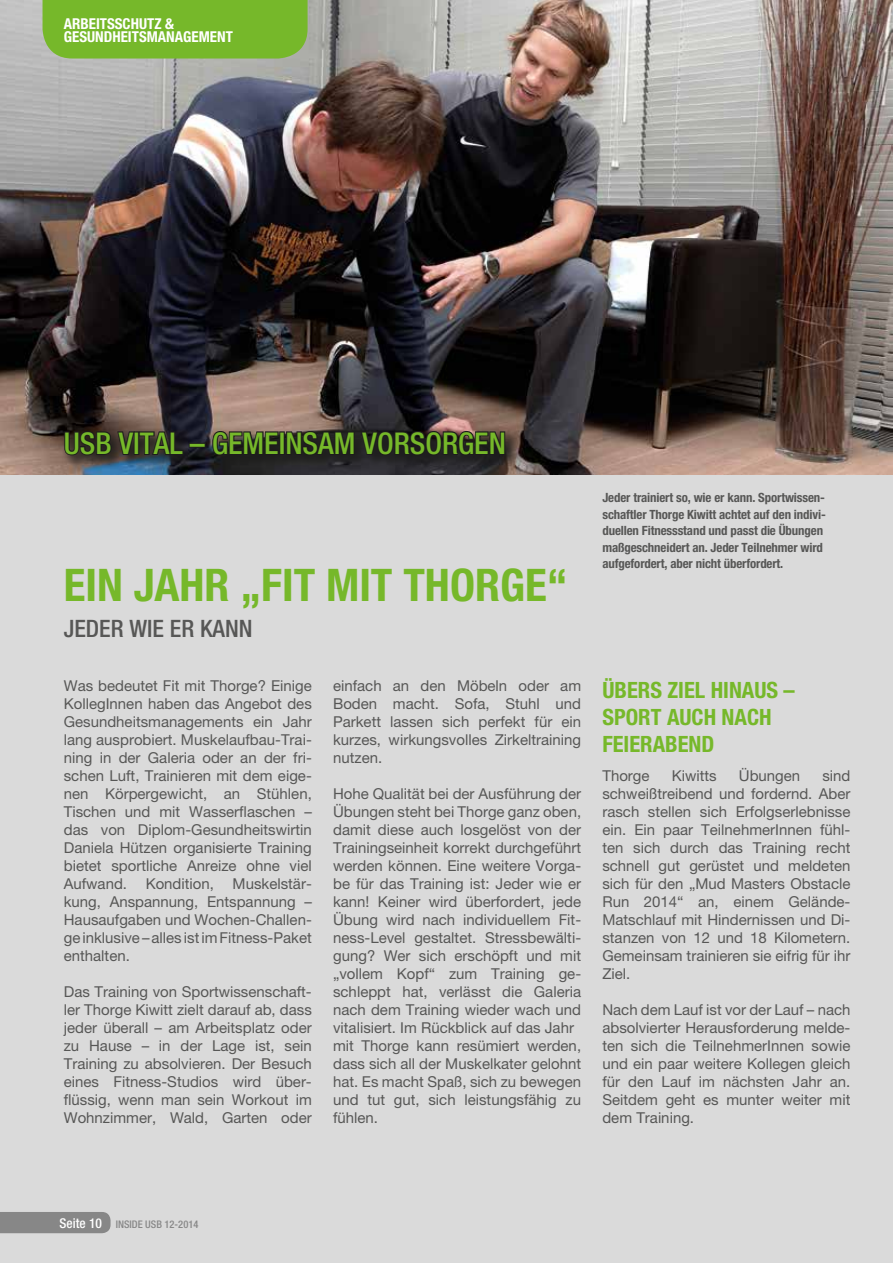
<style>
.page{position:relative;width:893px;height:1263px;background:#dadada}
.page>*{position:absolute;margin:0;border:0;box-sizing:border-box;transform-origin:0 0}
.t1{font:700 condensed 45px "Helvetica Neue";color:#76b82a}
.t2{font:500 condensed 30px "Helvetica Neue";color:#76b82a}
.t3{font:500 condensed 24px "Helvetica Neue";color:#575756}
.t4{font:700 condensed 22.5px/27px "Helvetica Neue";color:#76b82a}
.t5{font:15px/18px "Helvetica Neue";color:#575756;text-align:justify}
.t6{font:700 condensed 15px/13.5px "Helvetica Neue";color:#fff}
.t7{font:700 condensed 12.75px/16.5px "Helvetica Neue";color:#575756}
.t8{font:500 condensed 10.5px "Helvetica Neue";color:#878787}
.s1{font-size:13.5px;color:#fff}
</style>
<div class="page">
<img style="left:0;top:0;width:893px;height:475px">
<div style="left:43px;top:0;width:265px;height:59px;background:#76b82a"></div>
<div style="left:0;top:1212px;width:111px;height:21px;background:#878787"></div>
<svg style="left:62px;top:429px;width:457px;height:40px;background:#383134"></svg>
<svg style="left:63px;top:417px;width:122px;height:53px;background:#373638"></svg>
<div style="left:189px;top:443px;width:17px;height:5px;border:2px solid #1d1d1b"></div>
<svg style="left:211px;top:417px;width:295px;height:53px;background:#3b3432"></svg>
<p class="t6" style="left:64px;top:16px;width:171px">Arbeitsschutz &amp; gesundheitsmanagement</p>
<h2 class="t2" style="left:64px;top:425px;width:165px">USB VITAL – GEMEINSAM</h2>
<h2 class="t2" style="left:363px;top:425px;width:112px">VORSORGEN</h2>
<h1 class="t1" style="left:64px;top:557px;width:505px">ein Jahr „fit mit thorge“</h1>
<h3 class="t3" style="left:64px;top:614px;width:190px">JEDER WIE ER KANN</h3>
<p class="t5" style="left:64px;top:676px;width:250px">Was bedeutet Fit mit Thorge? Einige KollegInnen haben das Angebot des Gesundheitsmanagements ein Jahr lang ausprobiert. Muskelaufbau-Trai&shy;ning in der Galeria oder an der fri&shy;schen Luft, Trainieren mit dem eige&shy;nen Körpergewicht, an Stühlen, Tischen und mit Wasserflaschen – das von Diplom-Gesundheitswirtin Daniela Hützen organisierte Training bietet sportliche Anreize ohne viel Aufwand. Kondition, Muskelstär&shy;kung, Anspannung, Entspannung – Hausaufgaben und Wochen-Challen&shy;ge inklusive – alles ist im Fitness-Paket enthalten.</p>
<p class="t5" style="left:64px;top:982px;width:250px">Das Training von Sportwissenschaft&shy;ler Thorge Kiwitt zielt darauf ab, dass jeder überall – am Arbeitsplatz oder zu Hause – in der Lage ist, sein Training zu absolvieren. Der Besuch eines Fitness-Studios wird über&shy;flüssig, wenn man sein Workout im Wohnzimmer, Wald, Garten oder</p>
<p class="t5" style="left:333px;top:676px;width:250px">einfach an den Möbeln oder am Boden macht. Sofa, Stuhl und Parkett lassen sich perfekt für ein kurzes, wirkungsvolles Zirkeltraining nutzen.</p>
<p class="t5" style="left:333px;top:784px;width:250px;text-align:left">Hohe Qualität bei der Ausführung der Übungen steht bei Thorge ganz oben, damit diese auch losgelöst von der Trainingseinheit korrekt durchgeführt werden können. Eine weitere Vorga&shy;be für das Training ist: Jeder wie er kann! Keiner wird überfordert, jede Übung wird nach individuellem Fit&shy;ness-Level gestaltet. Stressbewälti&shy;gung? Wer sich erschöpft und mit „vollem Kopf“ zum Training ge&shy;schleppt hat, verlässt die Galeria nach dem Training wieder wach und vitalisiert. Im Rückblick auf das Jahr mit Thorge kann resümiert werden, dass sich all der Muskelkater gelohnt hat. Es macht Spaß, sich zu bewegen und tut gut, sich leistungsfähig zu fühlen.</p>
<p class="t7" style="left:602px;top:489px;width:225px">Jeder trainiert so, wie er kann. Sportwissen&shy;schaftler Thorge Kiwitt achtet auf den indivi&shy;duellen Fitnessstand und passt die Übungen maßgeschneidert an. Jeder Teilnehmer wird aufgefordert, aber nicht überfordert.</p>
<h3 class="t4" style="left:602px;top:676px;width:194px">übers ziel hinaus – sport auch nach feierabend</h3>
<p class="t5" style="left:602px;top:766px;width:49px">Thorge</p>
<p class="t5" style="left:672px;top:766px;width:46px">Kiwitts</p>
<p class="t5" style="left:739px;top:766px;width:63px">Übungen</p>
<p class="t5" style="left:602px;top:766px;width:250px;text-indent:220px">sind schweißtreibend und fordernd. Aber rasch stellen sich Erfolgserlebnisse ein. Ein paar TeilnehmerInnen fühl&shy;ten sich durch das Training recht schnell gut gerüstet und meldeten sich für den „Mud Masters Obstacle Run 2014“ an, einem Gelände-Matschlauf mit Hindernissen und Di&shy;stanzen von 12 und 18 Kilometern.<br>Gemeinsam trainieren sie eifrig für ihr Ziel.</p>
<p class="t5" style="left:602px;top:1000px;width:250px">Nach dem Lauf ist vor der Lauf – nach absolvierter Herausforderung melde&shy;ten sich die TeilnehmerInnen sowie und ein paar weitere Kollegen gleich für den Lauf im nächsten Jahr an.<br>Seitdem geht es munter weiter mit dem Training.</p>
<p class="t8" style="left:60px;top:1218px;width:140px"><span class="s1">SEITE 10</span> INSIDE USB 12-2014</p>
</div>
